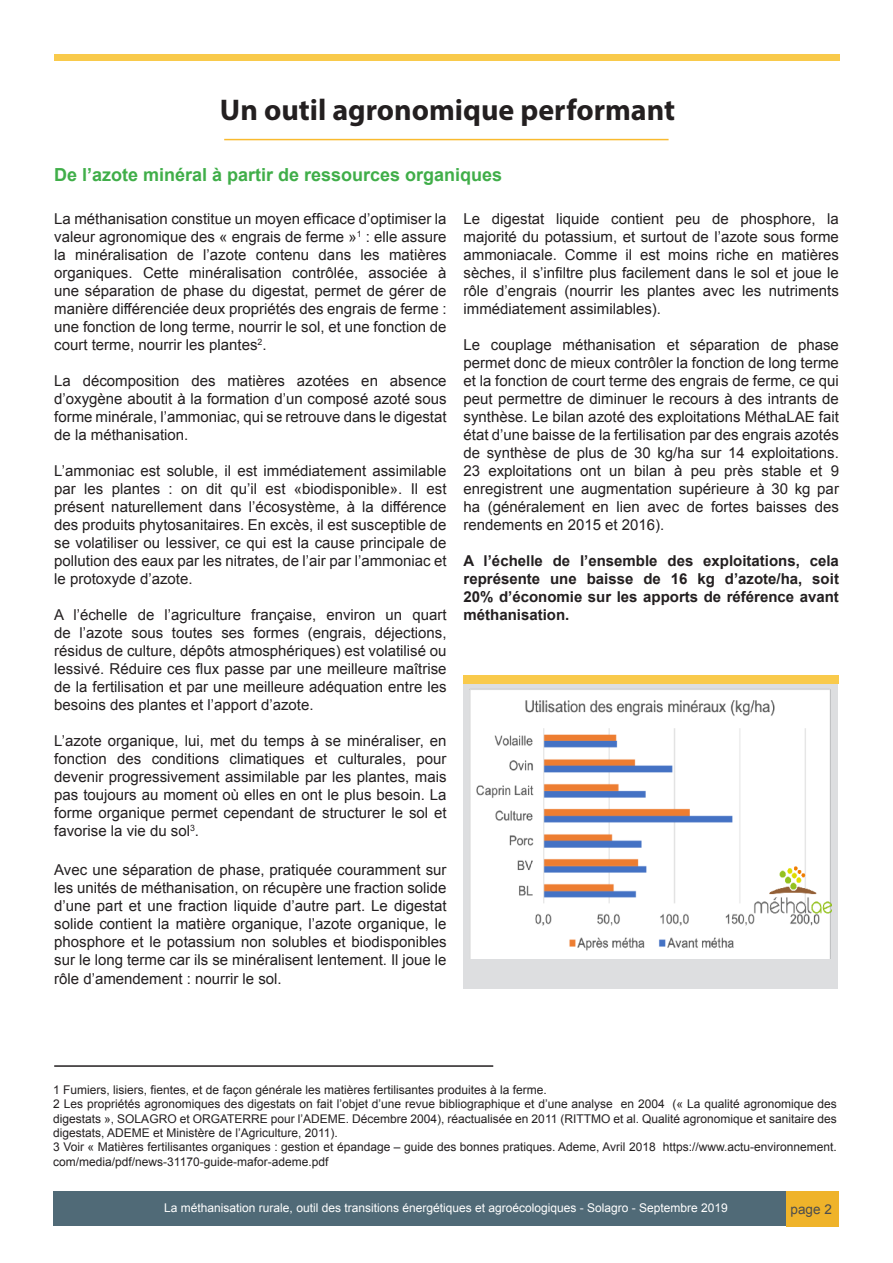
<style>
.page{position:relative;width:893px;height:1263px;background:#fff}
.page>*{position:absolute;margin:0;border:0;box-sizing:border-box;transform-origin:0 0}
.t1{font:700 30px "Myriad Pro";color:#231f20}
.t2{font:700 18px "Arial";color:#40ae49}
.t3{font:15px/18px "Arial";color:#231f20;text-align:justify}
.t4{font:700 15px/18.1px "Arial";color:#231f20;text-align:justify}
.t5{font:13.5px "Arial";color:#4b4c4d}
.t6{font:12px/14.4px "Arial";color:#231f20;text-align:justify}
.t7{font:12px "Arial";color:#fff}
</style>
<div class="page">
<div style="left:54px;top:54px;width:785px;height:6px;background:#f9ca4b"></div>
<hr style="left:224px;top:139px;width:445px;height:1px;background:#f9ba2f">
<div style="left:463px;top:682px;width:375px;height:307px;background:#dddee0"></div>
<img style="left:469px;top:689px;width:363px;height:269px">
<hr style="left:54px;top:1065px;width:439px;height:2px;background:#231f20">
<div style="left:53px;top:1192px;width:786px;height:34px;background:#506a77"></div>
<div style="left:787px;top:1192px;width:52px;height:35px;background:#efb32a"></div>
<div style="left:463px;top:674px;width:376px;height:9px;background:#f9ca4b"></div>
<p class="t1" style="left:220px;top:90px;width:457px">Un outil agronomique performant</p>
<p class="t2" style="left:54px;top:162px;width:450px">De l’azote minéral à partir de ressources organiques</p>
<p class="t3" style="left:54px;top:209px;width:394px">La méthanisation constitue un moyen efficace d’optimiser la valeur agronomique des « engrais de ferme »<sup>1</sup> : elle assure la minéralisation de l’azote contenu dans les matières organiques. Cette minéralisation contrôlée, associée à une séparation de phase du digestat, permet de gérer de manière différenciée deux propriétés des engrais de ferme : une fonction de long terme, nourrir le sol, et une fonction de court terme, nourrir les plantes<sup>2</sup>.</p>
<p class="t3" style="left:54px;top:371px;width:394px">La décomposition des matières azotées en absence d’oxygène aboutit à la formation d’un composé azoté sous forme minérale, l’ammoniac, qui se retrouve dans le digestat de la méthanisation.</p>
<p class="t3" style="left:54px;top:461px;width:394px">L’ammoniac est soluble, il est immédiatement assimilable par les plantes : on dit qu’il est «biodisponible». Il est présent naturellement dans l’écosystème, à la différence des produits phytosanitaires. En excès, il est susceptible de se volatiliser ou lessiver, ce qui est la cause principale de pollution des eaux par les nitrates, de l’air par l’ammoniac et le protoxyde d’azote.</p>
<p class="t3" style="left:54px;top:605px;width:394px">A l’échelle de l’agriculture française, environ un quart de l’azote sous toutes ses formes (engrais, déjections, résidus de culture, dépôts atmosphériques) est volatilisé ou lessivé. Réduire ces flux passe par une meilleure maîtrise de la fertilisation et par une meilleure adéquation entre les besoins des plantes et l’apport d’azote.</p>
<p class="t3" style="left:54px;top:731px;width:394px">L’azote organique, lui, met du temps à se minéraliser, en fonction des conditions climatiques et culturales, pour devenir progressivement assimilable par les plantes, mais pas toujours au moment où elles en ont le plus besoin. La forme organique permet cependant de structurer le sol et favorise la vie du sol<sup>3</sup>.</p>
<p class="t3" style="left:54px;top:861px;width:394px">Avec une séparation de phase, pratiquée couramment sur les unités de méthanisation, on récupère une fraction solide d’une part et une fraction liquide d’autre part. Le digestat solide contient la matière organique, l’azote organique, le phosphore et le potassium non solubles et biodisponibles sur le long terme car ils se minéralisent lentement. Il joue le rôle d’amendement : nourrir le sol.</p>
<p class="t3" style="left:463px;top:209px;width:377px">Le digestat liquide contient peu de phosphore, la majorité du potassium, et surtout de l’azote sous forme ammoniacale. Comme il est moins riche en matières sèches, il s’infiltre plus facilement dans le sol et joue le rôle d’engrais (nourrir les plantes avec les nutriments immédiatement assimilables).</p>
<p class="t3" style="left:463px;top:335px;width:377px">Le couplage méthanisation et séparation de phase permet donc de mieux contrôler la fonction de long terme et la fonction de court terme des engrais de ferme, ce qui peut permettre de diminuer le recours à des intrants de synthèse. Le bilan azoté des exploitations MéthaLAE fait état d’une baisse de la fertilisation par des engrais azotés de synthèse de plus de 30 kg/ha sur 14 exploitations.<br>23 exploitations ont un bilan à peu près stable et 9 enregistrent une augmentation supérieure à 30 kg par ha (généralement en lien avec de fortes baisses des rendements en 2015 et 2016).</p>
<p class="t4" style="left:463px;top:552px;width:377px">A l’échelle de l’ensemble des exploitations, cela représente une baisse de 16 kg d’azote/ha, soit 20% d’économie sur les apports de référence avant méthanisation.</p>
<p class="t6" style="left:53px;top:1082px;width:495px">1 Fumiers, lisiers, fientes, et de façon générale les matières fertilisantes produites à la ferme.</p>
<p class="t6" style="left:53px;top:1097px;width:785px">2 Les propriétés agronomiques des digestats on fait l’objet d’une revue bibliographique et d’une analyse en 2004 (« La qualité agronomique des digestats », SOLAGRO et ORGATERRE pour l’ADEME. Décembre 2004), réactualisée en 2011 (RITTMO et al. Qualité agronomique et sanitaire des digestats, ADEME et Ministère de l’Agriculture, 2011).</p>
<p class="t6" style="left:53px;top:1140px;width:785px">3 Voir « Matières fertilisantes organiques : gestion et épandage – guide des bonnes pratiques. Ademe, Avril 2018 https://www.actu-environnement. com/media/pdf/news-31170-guide-mafor-ademe.pdf</p>
<p class="t7" style="left:164px;top:1200px;width:565px">La méthanisation rurale, outil des transitions énergétiques et agroécologiques - Solagro - Septembre 2019</p>
<p class="t5" style="left:791px;top:1200px;width:43px">page 2</p>
</div>
